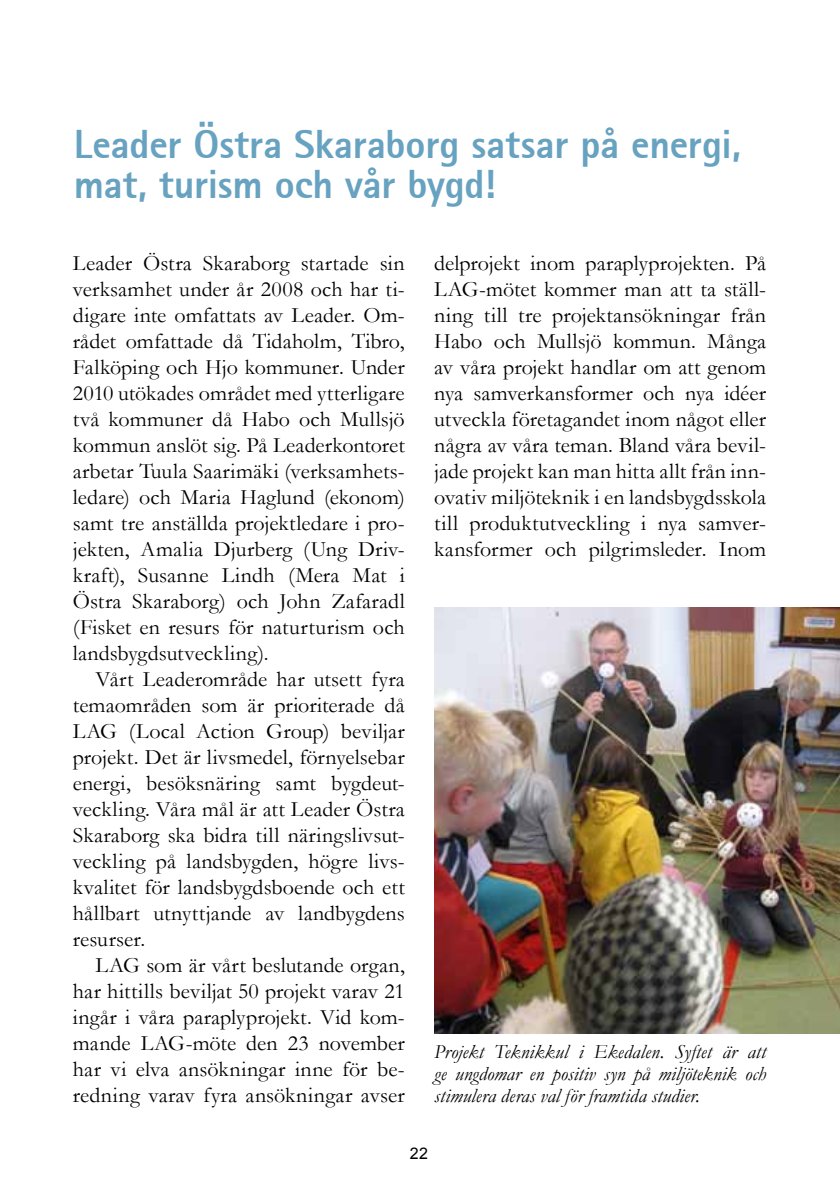
<style>
.page{position:relative;width:840px;height:1191px;background:#fff}
.page>*{position:absolute;margin:0;border:0;box-sizing:border-box;transform-origin:0 0}
.Rubrik_1{font:800 40px/40px "Agfa Rotis Sans Serif";letter-spacing:-.005em;color:#67a2c0}
.Brödtext_indrag{font:22px/26px "Garamond";letter-spacing:.005em;color:#000;text-align:justify}
.Brödtext{font:22px/26px "Garamond";letter-spacing:.005em;color:#000;text-align:justify}
.Bildtext{font:italic 20px/22px "Garamond";letter-spacing:.005em;color:#000;text-align:justify}
.t1{font:16px "Arial";color:#000}
</style>
<div class="page">
<img style="left:434px;top:607px;width:405px;height:426px">
<p class="Rubrik_1" style="left:74px;top:123px;width:668px">Leader Östra Skaraborg satsar på energi, mat, turism och vår bygd!</p>
<p class="Brödtext" style="left:73px;top:249px;width:333px">Leader Östra Skaraborg startade sin verksamhet under år 2008 och har ti&shy;digare inte omfattats av Leader. Om&shy;rådet omfattade då Tidaholm, Tibro, Falköping och Hjo kommuner. Under 2010 utökades området med ytterligare två kommuner då Habo och Mullsjö kommun anslöt sig. På Leaderkontoret arbetar Tuula Saarimäki (verksamhets&shy;ledare) och Maria Haglund (ekonom) samt tre anställda projektledare i pro&shy;jekten, Amalia Djurberg (Ung Driv&shy;kraft), Susanne Lindh (Mera Mat i Östra Skaraborg) och John Zafaradl (Fisket en resurs för naturturism och landsbygdsutveckling).</p>
<p class="Brödtext_indrag" style="left:73px;top:665px;width:333px;text-indent:23px">Vårt Leaderområde har utsett fyra temaområden som är prioriterade då LAG (Local Action Group) beviljar projekt. Det är livsmedel, förnyelsebar energi, besöksnäring samt bygdeut&shy;veckling. Våra mål är att Leader Östra Skaraborg ska bidra till näringslivsut&shy;veckling på landsbygden, högre livs&shy;kvalitet för landsbygdsboende och ett hållbart utnyttjande av landbygdens resurser.</p>
<p class="Brödtext_indrag" style="left:73px;top:951px;width:333px;text-indent:23px">LAG som är vårt beslutande organ, har hittills beviljat 50 projekt varav 21 ingår i våra paraplyprojekt. Vid kom&shy;mande LAG-möte den 23 november har vi elva ansökningar inne för be&shy;redning varav fyra ansökningar avser</p>
<p class="Brödtext_indrag" style="left:434px;top:249px;width:333px">delprojekt inom paraplyprojekten. På LAG-mötet kommer man att ta ställ&shy;ning till tre projektansökningar från Habo och Mullsjö kommun. Många av våra projekt handlar om att genom nya samverkansformer och nya idéer utveckla företagandet inom något eller några av våra teman. Bland våra bevil&shy;jade projekt kan man hitta allt från inn&shy;ovativ miljöteknik i en landsbygdsskola till produktutveckling i nya samver&shy;kansformer och pilgrimsleder. Inom</p>
<p class="Bildtext" style="left:434px;top:1040px;width:333px">Projekt Teknikkul i Ekedalen. Syftet är att ge ungdomar en positiv syn på miljöteknik och stimulera deras val för framtida studier.</p>
<p class="t1" style="left:409px;top:1142px;width:20px">22</p>
</div>
